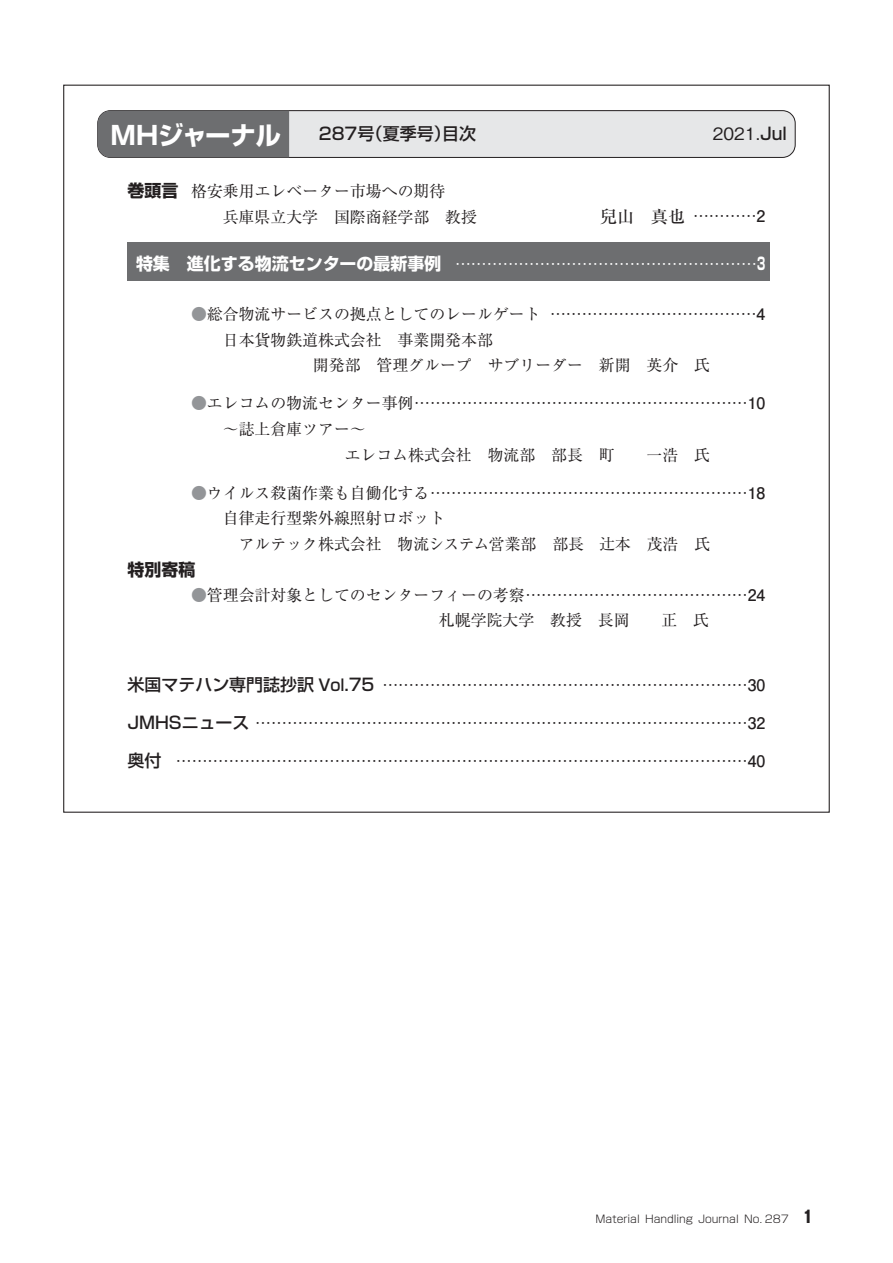
<style>
.page{position:relative;width:893px;height:1263px;background:#fff}
.page>*{position:absolute;margin:0;border:0;box-sizing:border-box;transform-origin:0 0}
.t1{font:700 25.5px "Shin Go Pr 5";letter-spacing:-.015em;color:#fff}
.t2{font:500 16.95px "Shin Go Pr 5";color:#231f20}
.t3{font:500 16.95px "Ryumin Pr 5";color:#231f20}
.t4{font:500 16.95px "Gothic BBB Pr 5";color:#231f20}
.t5{font:700 16.95px "Shin Go Pr 5";color:#231f20}
.t6{font:15.9px/25.5px "Ryumin Pr 5";color:#231f20}
.t7{font:15.9px "Ryumin Pr 5";color:#fff}
.t8{font:300 10.65px "Shin Go Pr 5";color:#231f20}
.s1{font-family:"Shin Go Pr 5";font-weight:700;font-size:16.95px}
.s2{font-family:"Shin Go Pr 5"}
.s3{font-weight:400;font-size:15.9px}
.s4{font-family:"Futo Go B101 Pr 5";font-weight:700;font-size:15.9px}
.s5{color:#939598}
.s6{font-family:"Futo Go B101 Pr 5";font-weight:700}
.s7{font-family:"Shin Go Pr 5";font-weight:500;font-size:16.95px}
.s8{font-family:"Shin Go Pr 5";font-weight:500}
.s9{font-family:"Gothic MB101 Pr 5";font-weight:700;font-size:16.95px}
</style>
<div class="page">
<div style="left:128px;top:242px;width:642px;height:39px;background:#6d6e70"></div>
<svg style="left:97px;top:110px;width:699px;height:48px;background:#bebfc0"></svg>
<h1 class="t1" style="left:110px;top:126px;width:172px">MHジャーナル</h1>
<p class="t6" style="left:223px;top:181px;width:256px;text-indent:-95px"><span class="s1">巻頭言</span> 格安乗用エレベーター市場への期待<br>兵庫県立大学 国際商経学部 教授</p>
<p class="t2" style="left:319px;top:128px;width:159px">287号（夏季号）目次</p>
<p class="t4" style="left:713px;top:128px;width:75px">2021.<span class="s2">Jul</span></p>
<p class="t3" style="left:600px;top:210px;width:167px">兒山 真也 <span class="s3">…………</span><span class="s4">2</span></p>
<p class="t7" style="left:136px;top:258px;width:632px"><span class="s1">特集 進化する物流センターの最新事例</span> …………………………………………………<span class="s1">３</span></p>
<p class="t6" style="left:191px;top:304px;width:576px"><span class="s5">●</span>総合物流サービスの拠点としてのレールゲート …………………………………<span class="s6">4</span></p>
<p class="t6" style="left:223px;top:329px;width:272px">日本貨物鉄道株式会社 事業開発本部</p>
<p class="t6" style="left:313px;top:355px;width:399px">開発部 管理グループ サブリーダー 新開 英介 氏</p>
<p class="t6" style="left:191px;top:393px;width:576px"><span class="s5">●</span>エレコムの物流センター事例………………………………………………………<span class="s6">10</span></p>
<p class="t6" style="left:223px;top:418px;width:144px">～誌上倉庫ツアー～</p>
<p class="t6" style="left:345px;top:444px;width:272px">エレコム株式会社 物流部 部長 町</p>
<p class="t6" style="left:646px;top:444px;width:65px">一浩 氏</p>
<p class="t6" style="left:191px;top:482px;width:576px"><span class="s5">●</span>ウイルス殺菌作業も自働化する……………………………………………………<span class="s6">18</span></p>
<p class="t6" style="left:223px;top:508px;width:224px">自律走行型紫外線照射ロボット</p>
<p class="t6" style="left:239px;top:533px;width:473px">アルテック株式会社 物流システム営業部 部長 辻本 茂浩 氏</p>
<p class="t5" style="left:127px;top:563px;width:69px">特別寄稿</p>
<p class="t6" style="left:439px;top:584px;width:328px;text-indent:-248px"><span class="s5">●</span>管理会計対象としてのセンターフィーの考察……………………………………<span class="s6">24</span>札幌学院大学 教授 長岡</p>
<p class="t6" style="left:661px;top:610px;width:49px">正 氏</p>
<p class="t6" style="left:127px;top:674px;width:639px"><span class="s7">米国マテハン専門誌抄訳</span> <span class="s8">Vol</span><span class="s7">.75</span> ……………………………………………………………<span class="s6">30</span></p>
<p class="t6" style="left:127px;top:712px;width:639px"><span class="s7">JMHSニュース</span> …………………………………………………………………………………<span class="s6">32</span></p>
<p class="t6" style="left:127px;top:751px;width:639px"><span class="s7">奥付</span> ………………………………………………………………………………………………<span class="s6">40</span></p>
<p class="t8" style="left:595px;top:1215px;width:222px">Material Handling Journal No．287 <span class="s9">1</span></p>
</div>
